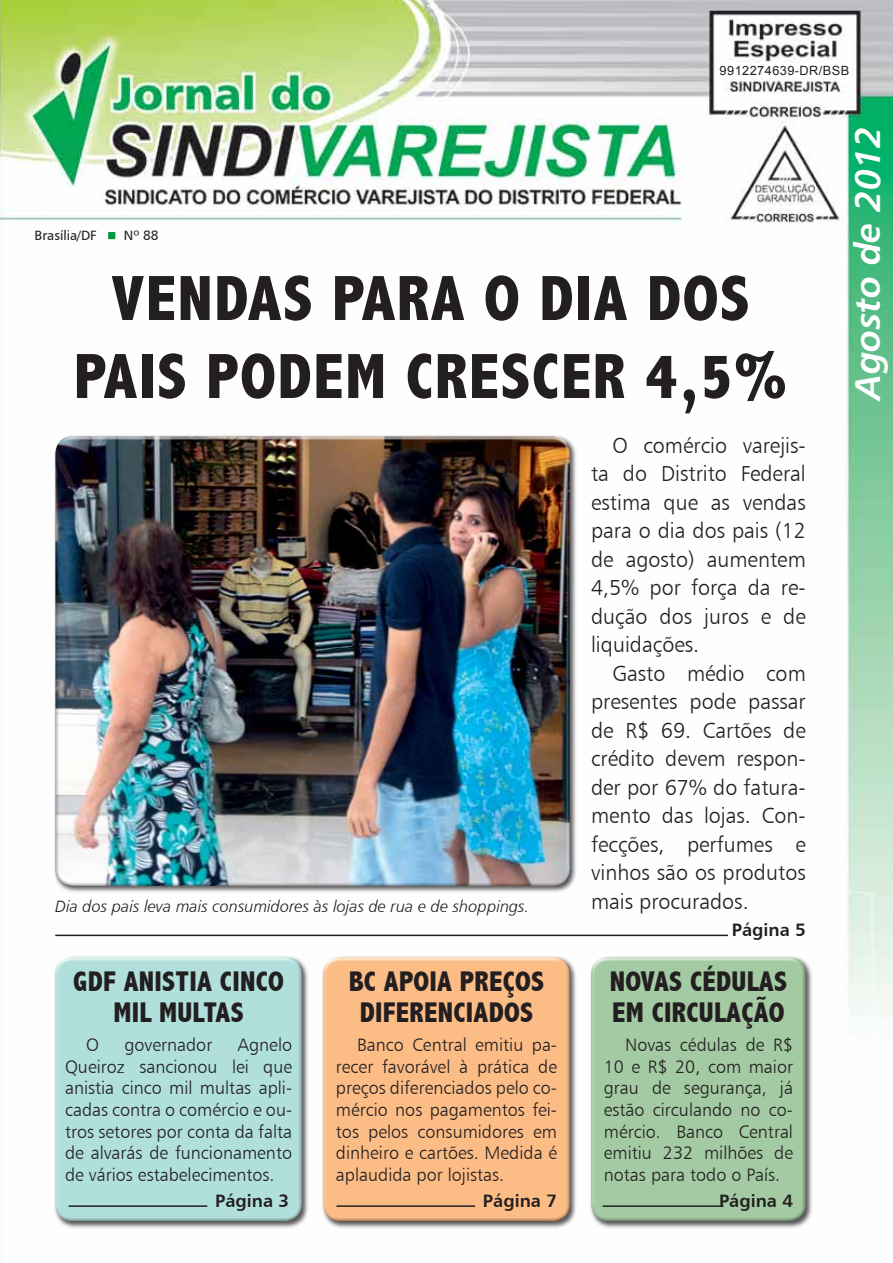
<style>
.page{position:relative;width:893px;height:1263px;background:#fff}
.page>*{position:absolute;margin:0;border:0;box-sizing:border-box;transform-origin:0 0}
.t1{font:800 condensed 64.5px/78px "Abadi";letter-spacing:.025em;color:#231f20;text-align:center}
.t2{font:36px "Humanist 777 BT Bold Italic B";color:#fff}
.t3{font:800 condensed 28.5px/31.5px "Abadi";letter-spacing:.01em;color:#231f20;text-align:right}
.t4{font:21.75px/28.5px "Humanist 777 BT Light B";color:#231f20;text-align:justify}
.t5{font:18px/21.6px "Humanist 777 BT Light B";color:#231f20;text-align:justify}
.t6{font:18px "Humanist 777 BT Bold B";color:#231f20}
.t7{font:16.5px "Humanist 777 BT Light Italic B";color:#231f20}
.t8{font:13.5px "Humanist 777 BT Roman B";color:#231f20}
.t9{font:12.75px "Arial";letter-spacing:.035em;color:#231f20}
</style>
<div class="page">
<img style="left:0;top:0;width:893px;height:1018px">
<div style="left:108px;top:232px;width:7px;height:7px;background:#03953f;border:2px solid #03953f"></div>
<div style="left:717px;top:63px;width:135px;height:16px;background:#fff"></div>
<div style="left:54px;top:434px;width:523px;height:459px;background:#231f20;opacity:.75"></div>
<div style="left:55px;top:437px;width:516px;height:450px;background:#231f20;opacity:.75"></div>
<hr style="left:55px;top:935px;width:673px;height:1px;background:#231f20">
<div style="left:54px;top:955px;width:256px;height:274px;background:#231f20;opacity:.75"></div>
<div style="left:53px;top:957px;width:250px;height:265px;background:#b0dfdc"></div>
<hr style="left:69px;top:1205px;width:138px;height:2px;background:#231f20">
<div style="left:321px;top:955px;width:256px;height:274px;background:#231f20;opacity:.75"></div>
<div style="left:321px;top:957px;width:250px;height:265px;background:#fcbc86"></div>
<hr style="left:336px;top:1205px;width:139px;height:2px;background:#231f20">
<div style="left:589px;top:955px;width:224px;height:274px;background:#231f20;opacity:.75"></div>
<div style="left:589px;top:957px;width:217px;height:265px;background:#a3caa2"></div>
<hr style="left:603px;top:1205px;width:120px;height:2px;background:#231f20">
<p class="t9" style="left:720px;top:63px;width:131px">9912274639-DR/BSB</p>
<p class="t8" style="left:35px;top:227px;width:64px">Brasília/DF</p>
<p class="t8" style="left:124px;top:227px;width:36px">Nº 88</p>
<h1 class="t1" style="left:74px;top:259px;width:714px">VENDAS PARA O DIA DOS<br>PAIS PODEM CRESCER 4,5%</h1>
<p class="t7" style="left:55px;top:896px;width:476px">Dia dos pais leva mais consumidores às lojas de rua e de shoppings.</p>
<h3 class="t3" style="left:73px;top:966px;width:65px">GDF ANIS</h3>
<h3 class="t3" style="left:113px;top:966px;width:121px">TIA CINCO<br>MIL MULTAS</h3>
<p class="t5" style="left:65px;top:1034px;width:229px;text-indent:172px">Agnelo Queiroz sancionou lei que anistia cinco mil multas apli&shy;cadas contra o comércio e ou&shy;tros setores por conta da falta de alvarás de funcionamento de vários estabelecimentos.</p>
<p class="t6" style="left:215px;top:1189px;width:76px">Página 3</p>
<p class="t5" style="left:86px;top:1034px;width:14px">O</p>
<p class="t5" style="left:124px;top:1034px;width:89px">governador</p>
<h3 class="t3" style="left:349px;top:966px;width:197px;text-align:center">BC APOIA PREÇOS<br>DIFERENCIADOS</h3>
<p class="t5" style="left:336px;top:1034px;width:223px;text-indent:21px">Banco Central emitiu pa&shy;recer favorável à prática de preços diferenciados pelo co&shy;mércio nos pagamentos fei&shy;tos pelos consumidores em dinheiro e cartões. Medida é aplaudida por lojistas.</p>
<p class="t6" style="left:483px;top:1189px;width:76px">Página 7</p>
<p class="t4" style="left:591px;top:431px;width:216px;text-indent:21px">O comércio varejis&shy;ta do Distrito Federal estima que as vendas para o dia dos pais (12 de agosto) aumentem 4,5% por força da re&shy;dução dos juros e de liquidações.</p>
<p class="t4" style="left:591px;top:658px;width:216px;text-indent:21px">Gasto médio com presentes pode passar de R$ 69. Cartões de crédito devem respon&shy;der por 67% do fatura&shy;mento das lojas. Con&shy;fecções, perfumes e vinhos são os produtos mais procurados.</p>
<p class="t6" style="left:732px;top:918px;width:76px">Página 5</p>
<h3 class="t3" style="left:610px;top:966px;width:16px">NOVAS</h3>
<h3 class="t3" style="left:690px;top:966px;width:84px">CÉDULAS</h3>
<h3 class="t3" style="left:612px;top:997px;width:52px">EM CIRC</h3>
<h3 class="t3" style="left:699px;top:997px;width:86px">ULAÇÃO</h3>
<p class="t5" style="left:604px;top:1034px;width:191px;text-indent:21px">Novas cédulas de R$ 10 e R$ 20, com maior grau de segurança, já estão circulando no co&shy;mércio. Banco Central emitiu 232 milhões de notas para todo o País.</p>
<p class="t6" style="left:719px;top:1189px;width:76px">Página 4</p>
<h2 class="t2" style="left:845px;top:400px;width:275px;rotate:-90deg">Agosto de 2012</h2>
</div>
